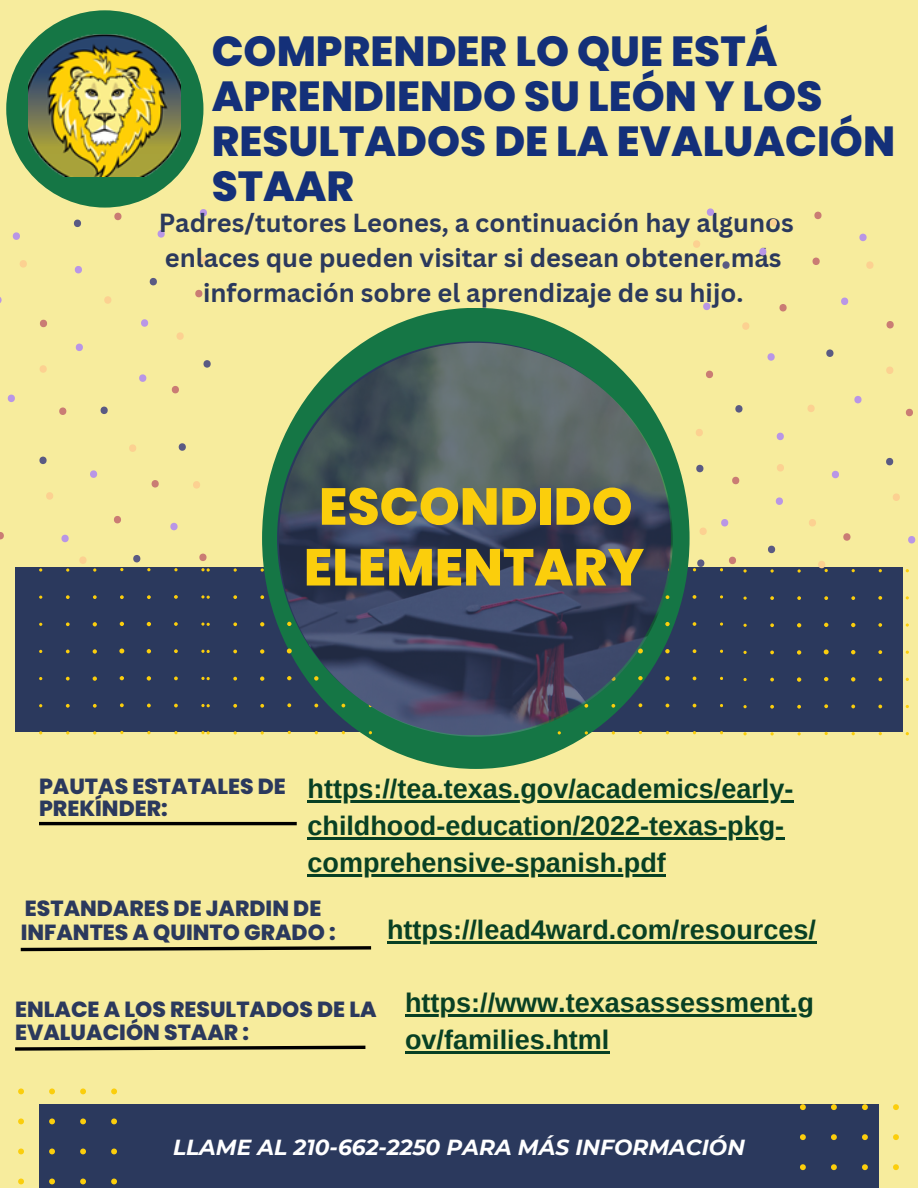
<style>
.page{position:relative;width:918px;height:1188px;background:#f7ec9d}
.page>*{position:absolute;margin:0;border:0;box-sizing:border-box;transform-origin:0 0}
.t1{font:800 51.9px "Poppins";color:#fbce0c}
.t2{font:800 42px/45px "Poppins";color:#143079}
.t3{font:700 27px/37.2px "Arimo";color:#084024}
.t4{font:700 25.5px/35.1px "Canva Sans";color:#2b395d;text-align:center}
.t5{font:800 21.9px/23.2px "Poppins";color:#2b395d}
.t6{font:italic 700 21.75px "Montserrat";color:#fff}
</style>
<div class="page">
<div style="left:15px;top:568px;width:888px;height:164px;background:#2b395d"></div>
<svg style="left:743px;top:569px;width:166px;height:166px"></svg>
<div style="left:39px;top:1104px;width:840px;height:84px;background:#2b395d"></div>
<div style="left:262px;top:308px;width:428px;height:461px;background:#157645;border-radius:50%"></div>
<svg style="left:558px;top:568px;width:165px;height:166px"></svg>
<img style="left:279px;top:343px;width:394px;height:394px;border-radius:50%">
<svg style="left:20px;top:946px;width:352px;height:6px"></svg>
<hr style="left:39px;top:822px;width:258px;height:3px;background:#000">
<svg style="left:39px;top:568px;width:333px;height:166px"></svg>
<svg style="left:800px;top:1104px;width:99px;height:67px"></svg>
<div style="left:6px;top:10px;width:197px;height:198px;background:#157645;border-radius:50%"></div>
<img style="left:29px;top:35px;width:152px;height:142px">
<svg style="left:15px;top:1045px;width:351px;height:6px"></svg>
<svg style="left:18px;top:1088px;width:99px;height:97px"></svg>
<svg style="left:0;top:218px;width:208px;height:346px"></svg>
<hr style="left:387px;top:941px;width:429px;height:2px;background:#084024">
<hr style="left:405px;top:1014px;width:409px;height:3px;background:#084024">
<hr style="left:405px;top:1051px;width:205px;height:3px;background:#084024">
<svg style="left:692px;top:219px;width:224px;height:349px"></svg>
<hr style="left:308px;top:800px;width:486px;height:2px;background:#084024">
<hr style="left:308px;top:837px;width:477px;height:2px;background:#084024">
<hr style="left:308px;top:874px;width:358px;height:2px;background:#084024">
<p class="t2" style="left:212px;top:28px;width:685px">COMPRENDER LO QUE ESTÁ<br>APRENDIENDO SU LEÓN Y LOS<br>RESULTADOS DE LA EVALUACIÓN<br>STAAR</p>
<h1 class="t4" style="left:159px;top:205px;width:637px">Padres/tutores Leones, a continuación hay algunos enlaces que pueden visitar si desean obtener más información sobre el aprendizaje de su hijo.</h1>
<p class="t1" style="left:319px;top:470px;width:315px">ESCONDIDO</p>
<h1 class="t1" style="left:304px;top:531px;width:342px">ELEMENTARY</h1>
<p class="t5" style="left:39px;top:775px;width:248px;line-height:22.5px">PAUTAS ESTATALES DE<br>PREKÍNDER:</p>
<p class="t3" style="left:308px;top:770px;width:487px">https://tea.texas.gov/academics/early-</p>
<p class="t3" style="left:308px;top:807px;width:478px">childhood-education/2022-texas-pkg-</p>
<h3 class="t3" style="left:308px;top:844px;width:360px">comprehensive-spanish.pdf</h3>
<p class="t5" style="left:21px;top:897px;width:316px">ESTANDARES DE JARDIN DE<br>INFANTES A QUINTO GRADO :</p>
<p class="t3" style="left:387px;top:911px;width:430px">https://lead4ward.com/resources/</p>
<p class="t5" style="left:15px;top:997px;width:363px">ENLACE A LOS RESULTADOS DE LA<br>EVALUACIÓN STAAR :</p>
<p class="t3" style="left:405px;top:984px;width:410px">https://www.texasassessment.g ov/families.html</p>
<p class="t6" style="left:173px;top:1134px;width:573px">LLAME AL 210-662-2250 PARA MÁS INFORMACIÓN</p>
</div>
